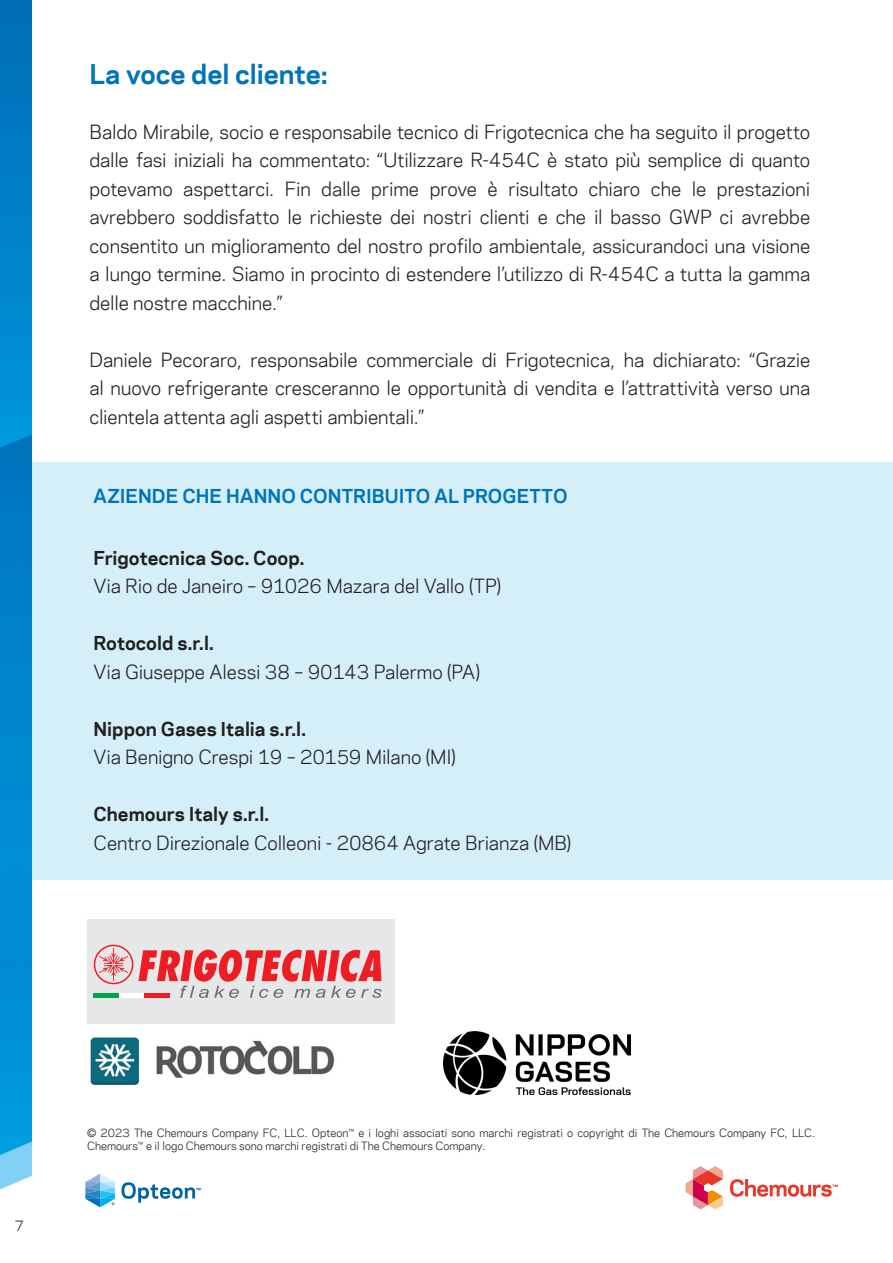
<style>
.page{position:relative;width:893px;height:1263px;background:#fff}
.page>*{position:absolute;margin:0;border:0;box-sizing:border-box;transform-origin:0 0}
.Chemours_Subheading{font:700 25.5px "Chemours Sans";color:#0074bb}
.Chemours_Paragraph{font:18px/28.5px "Chemours Sans";letter-spacing:-.005em;color:#231f20;text-align:justify}
.Chemours_Paragraph-2{font:700 18px "Chemours Sans";color:#231f20}
.Chemours_Subheading-2{font:700 18px "Chemours Sans";color:#0074bb}
.Page_number{font:13.5px "Chemours Sans";color:#231f20}
.t1{font:10.5px/12.6px "Chemours Sans";color:#231f20}
</style>
<div class="page">
<div style="left:25px;top:463px;width:868px;height:417px;background:#d5eff9"></div>
<svg style="left:121px;top:1182px;width:80px;height:20px"></svg>
<svg style="left:85px;top:1174px;width:30px;height:33px"></svg>
<svg style="left:685px;top:1166px;width:38px;height:43px"></svg>
<svg style="left:730px;top:1179px;width:108px;height:18px"></svg>
<img style="left:0;top:0;width:32px;height:1190px">
<img style="left:90px;top:1036px;width:244px;height:49px">
<div style="left:87px;top:919px;width:308px;height:105px;background:#e6e7e9"></div>
<svg style="left:94px;top:945px;width:288px;height:53px"></svg>
<div style="left:119px;top:993px;width:25px;height:5px;background:#fff"></div>
<div style="left:144px;top:993px;width:25px;height:5px;background:#ee1d23"></div>
<div style="left:94px;top:993px;width:25px;height:5px;background:#00a54f"></div>
<img style="left:443px;top:1031px;width:187px;height:63px">
<p class="Chemours_Subheading" style="left:89px;top:55px;width:240px">La voce del cliente:</p>
<p class="Chemours_Paragraph" style="left:89px;top:117px;width:722px">Baldo Mirabile, socio e responsabile tecnico di Frigotecnica che ha seguito il progetto dalle fasi iniziali ha commentato: “Utilizzare R-454C è stato più semplice di quanto potevamo aspettarci. Fin dalle prime prove è risultato chiaro che le prestazioni avrebbero soddisfatto le richieste dei nostri clienti e che il basso GWP ci avrebbe consentito un miglioramento del nostro profilo ambientale, assicurandoci una visione a lungo termine. Siamo in procinto di estendere l’utilizzo di R-454C a tutta la gamma delle nostre macchine.”</p>
<p class="Chemours_Paragraph" style="left:89px;top:345px;width:722px">Daniele Pecoraro, responsabile commerciale di Frigotecnica, ha dichiarato: “Grazie al nuovo refrigerante cresceranno le opportunità di vendita e l’attrattività verso una clientela attenta agli aspetti ambientali.”</p>
<p class="Chemours_Subheading-2" style="left:94px;top:483px;width:476px">AZIENDE CHE HANNO CONTRIBUITO AL PROGETTO</p>
<p class="Chemours_Paragraph-2" style="left:94px;top:544px;width:212px">Frigotecnica Soc. Coop.</p>
<p class="Chemours_Paragraph" style="left:94px;top:571px;width:409px">Via Rio de Janeiro – 91026 Mazara del Vallo (TP)</p>
<p class="Chemours_Paragraph-2" style="left:94px;top:630px;width:122px">Rotocold s.r.l.</p>
<p class="Chemours_Paragraph" style="left:94px;top:656px;width:388px">Via Giuseppe Alessi 38 – 90143 Palermo (PA)</p>
<p class="Chemours_Paragraph-2" style="left:94px;top:715px;width:214px">Nippon Gases Italia s.r.l.</p>
<p class="Chemours_Paragraph" style="left:94px;top:742px;width:364px">Via Benigno Crespi 19 – 20159 Milano (MI)</p>
<p class="Chemours_Paragraph-2" style="left:94px;top:801px;width:177px">Chemours Italy s.r.l.</p>
<p class="Chemours_Paragraph" style="left:94px;top:827px;width:479px">Centro Direzionale Colleoni - 20864 Agrate Brianza (MB)</p>
<p class="Page_number" style="left:14px;top:1215px;width:11px">7</p>
<p class="t1" style="left:87px;top:1126px;width:729px">© 2023 The Chemours Company FC, LLC. Opteon™ e i loghi associati sono marchi registrati o copyright di The Chemours Company FC, LLC.<br>Chemours™ e il logo Chemours sono marchi registrati di The Chemours Company.</p>
</div>
